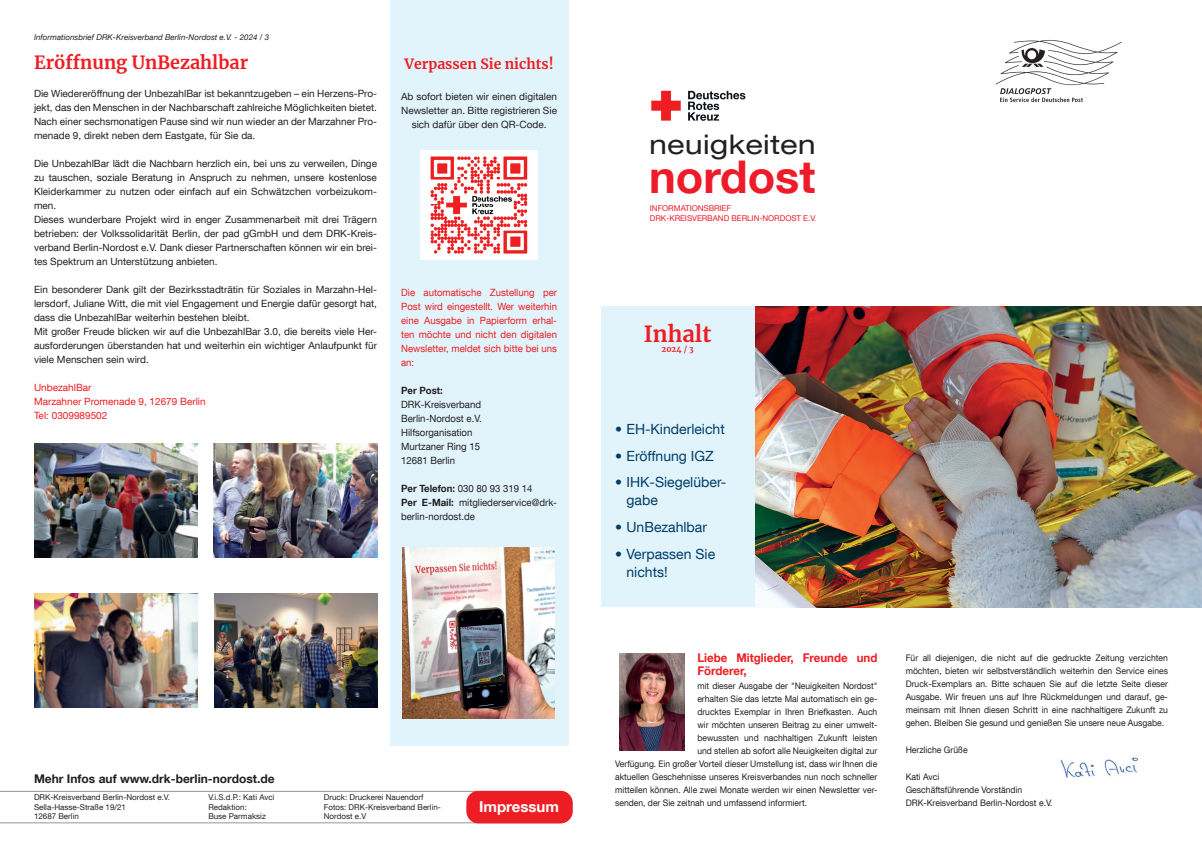
<style>
.page{position:relative;width:1202px;height:854px;background:#fff}
.page>*{position:absolute;margin:0;border:0;box-sizing:border-box;transform-origin:0 0}
.t1{font:700 45.1px "Helvetica Neue LT Com";color:#ee1c28}
.t2{font:27px "Helvetica Neue LT Com";color:#231f20;scale:1.2 1}
.t3{font:700 22px "Merriweather";color:#ee1d23}
.t4{font:700 18px "Merriweather";color:#ee1d23}
.t5{font:700 15px "Helvetica Neue LT Com";color:#fff}
.t6{font:14px/18px "Helvetica Neue LT Com";color:#003d68}
.t7{font:700 14px "Merriweather";color:#ee1d23}
.t8{font:700 12px "Helvetica Neue LT Com";color:#231f20}
.t9{font:700 12px/13px "Helvetica Neue LT Com";color:#ee1d23;scale:.96 1}
.t10{font:10px/14px "Helvetica Neue LT Com";color:#231f20}
.t11{font:10px/14px "Helvetica Neue LT Com";color:#ee1d23;text-align:justify;scale:.96 1}
.t12{font:10px/14px "Helvetica Neue LT Com";color:#231f20;scale:.96 1}
.t13{font:10px/14px "Helvetica Neue LT Com";color:#ee1d23}
.t14{font:700 10px "Helvetica Neue LT Com";color:#231f20;scale:.96 1}
.t15{font:9px/13px "Helvetica Neue LT Com";color:#231f20;text-align:justify;scale:.95 1}
.t16{font:9px/13px "Helvetica Neue LT Com";color:#231f20;scale:.96 1}
.t17{font:8px/9.5px "Helvetica Neue LT Com";color:#231f20}
.t18{font:italic 8px "Helvetica Neue LT Com";color:#231f20}
.t19{font:8px/10px "Helvetica Neue LT Com";letter-spacing:-.005em;color:#ee1c28}
.t20{font:700 8px "Merriweather";color:#ee1d23}
.s1{font-weight:700}
.s2{color:#939598}
</style>
<div class="page">
<img style="left:995px;top:40px;width:127px;height:63px">
<svg style="left:0;top:790px;width:573px;height:33px"></svg>
<div style="left:466px;top:790px;width:107px;height:33px;background:#ee1d23;border-radius:12px"></div>
<div style="left:390px;top:0;width:178px;height:745px;background:#e1f4fc"></div>
<img style="left:754px;top:306px;width:448px;height:301px">
<div style="left:601px;top:306px;width:153px;height:301px;background:#e1f4fc"></div>
<img style="left:213px;top:443px;width:164px;height:114px">
<img style="left:34px;top:443px;width:164px;height:114px">
<img style="left:620px;top:653px;width:64px;height:97px">
<img style="left:34px;top:593px;width:164px;height:113px">
<img style="left:214px;top:593px;width:164px;height:113px">
<img style="left:420px;top:150px;width:117px;height:109px">
<img style="left:403px;top:547px;width:152px;height:171px">
<img style="left:1061px;top:757px;width:78px;height:21px">
<img style="left:651px;top:90px;width:95px;height:31px">
<p class="t18" style="left:34px;top:32px;width:237px">Informationsbrief DRK-Kreisverband Berlin-Nordost e.V. - 2024 / 3</p>
<h3 class="t4" style="left:34px;top:50px;width:216px">Eröffnung UnBezahlbar</h3>
<p class="t10" style="left:34px;top:86px;width:345px;text-align:justify">Die Wiedereröffnung der UnbezahlBar ist bekanntzugeben – ein Herzens-Pro&shy;jekt, das den Menschen in der Nachbarschaft zahlreiche Möglichkeiten bietet.<br>Nach einer sechsmonatigen Pause sind wir nun wieder an der Marzahner Pro&shy;menade 9, direkt neben dem Eastgate, für Sie da.</p>
<p class="t10" style="left:34px;top:156px;width:345px">Die UnbezahlBar lädt die Nachbarn herzlich ein, bei uns zu verweilen, Dinge zu tauschen, soziale Beratung in Anspruch zu nehmen, unsere kostenlose Kleiderkammer zu nutzen oder einfach auf ein Schwätzchen vorbeizukom&shy;men.<br>Dieses wunderbare Projekt wird in enger Zusammenarbeit mit drei Trägern betrieben: der Volkssolidarität Berlin, der pad gGmbH und dem DRK-Kreis&shy;verband Berlin-Nordost e.V. Dank dieser Partnerschaften können wir ein brei&shy;tes Spektrum an Unterstützung anbieten.</p>
<p class="t10" style="left:34px;top:282px;width:345px">Ein besonderer Dank gilt der Bezirksstadträtin für Soziales in Marzahn-Hel&shy;lersdorf, Juliane Witt, die mit viel Engagement und Energie dafür gesorgt hat, dass die UnbezahlBar weiterhin bestehen bleibt.<br>Mit großer Freude blicken wir auf die UnbezahlBar 3.0, die bereits viele Her&shy;ausforderungen überstanden hat und weiterhin ein wichtiger Anlaufpunkt für viele Menschen sein wird.</p>
<p class="t13" style="left:34px;top:380px;width:173px">UnbezahlBar<br>Marzahner Promenade 9, 12679 Berlin<br>Tel: 0309989502</p>
<h3 class="t7" style="left:405px;top:54px;width:151px">Verpassen Sie nichts!</h3>
<p class="t10" style="left:401px;top:89px;width:157px;text-align:center">Ab sofort bieten wir einen digitalen<br>Newsletter an. Bitte registrieren Sie sich dafür über den QR-Code.</p>
<p class="t11" style="left:401px;top:285px;width:164px">Die automatische Zustellung per Post wird eingestellt. Wer weiterhin eine Ausgabe in Papierform erhal&shy;ten möchte und nicht den digitalen Newsletter, meldet sich bitte bei uns an:</p>
<p class="t14" style="left:401px;top:384px;width:45px">Per Post:</p>
<p class="t12" style="left:401px;top:397px;width:85px">DRK-Kreisverband<br>Berlin-Nordost e.V.<br>Hilfsorganisation<br>Murtzaner Ring 15<br>12681 Berlin</p>
<p class="t12" style="left:401px;top:481px;width:164px"><span class="s1">Per Telefon:</span> 030 80 93 319 14<br><span class="s1">Per E-Mail:</span> mitgliederservice@drk&shy;berlin-nordost.de</p>
<p class="t8" style="left:34px;top:771px;width:242px">Mehr Infos auf www.drk-berlin-nordost.de</p>
<p class="t17" style="left:208px;top:792px;width:68px">V.i.S.d.P.: Kati Avci<br>Redaktion:<br>Buse Parmaksiz</p>
<p class="t17" style="left:324px;top:792px;width:119px">Druck: Druckerei Nauendorf<br>Fotos: DRK-Kreisverband Berlin-<br>Nordost e.V</p>
<p class="t17" style="left:34px;top:792px;width:138px">DRK-Kreisverband Berlin-Nordost e.V.<br>Sella-Hasse-Straße 19/21<br>12687 Berlin</p>
<h3 class="t5" style="left:479px;top:797px;width:81px">Impressum</h3>
<h2 class="t2" style="left:649px;top:128px;width:140px">neuigkeiten</h2>
<h1 class="t1" style="left:649px;top:148px;width:168px">nordost</h1>
<p class="t19" style="left:650px;top:202px;width:168px">INFORMATIONSBRIEF<br>DRK-KREISVERBAND BERLIN-NORDOST E.V<span class="s2">.</span></p>
<h3 class="t3" style="left:644px;top:319px;width:69px">Inhalt</h3>
<p class="t20" style="left:661px;top:344px;width:33px">2024 / 3</p>
<h3 class="t6" style="left:615px;top:420px;width:111px">• EH-Kinderleicht</h3>
<h3 class="t6" style="left:615px;top:446px;width:100px">• Eröffnung IGZ</h3>
<h3 class="t6" style="left:626px;top:473px;width:101px;text-indent:-11px">• IHK-Siegelüber&shy;gabe</h3>
<h3 class="t6" style="left:615px;top:517px;width:93px">• UnBezahlbar</h3>
<h3 class="t6" style="left:626px;top:544px;width:90px;text-indent:-11px">• Verpassen Sie nichts!</h3>
<p class="t9" style="left:697px;top:650px;width:189px">Liebe Mitglieder, Freunde und<br>Förderer,</p>
<p class="t15" style="left:697px;top:678px;width:191px">mit dieser Ausgabe der "Neuigkeiten Nordost"</p>
<p class="t15" style="left:697px;top:691px;width:191px">erhalten Sie das letzte Mal automatisch ein ge-</p>
<p class="t15" style="left:697px;top:704px;width:191px">drucktes Exemplar in Ihren Briefkasten. Auch</p>
<p class="t15" style="left:697px;top:717px;width:191px">wir möchten unseren Beitrag zu einer umwelt-</p>
<p class="t15" style="left:697px;top:730px;width:191px">bewussten und nachhaltigen Zukunft leisten</p>
<p class="t15" style="left:697px;top:743px;width:191px">und stellen ab sofort alle Neuigkeiten digital zur</p>
<p class="t15" style="left:615px;top:756px;width:277px">Verfügung. Ein großer Vorteil dieser Umstellung ist, dass wir Ihnen die</p>
<p class="t15" style="left:615px;top:769px;width:278px">aktuellen Geschehnisse unseres Kreisverbandes nun noch schneller</p>
<p class="t15" style="left:615px;top:782px;width:278px">mitteilen können. Alle zwei Monate werden wir einen Newsletter ver-</p>
<p class="t15" style="left:615px;top:795px;width:204px">senden, der Sie zeitnah und umfassend informiert.</p>
<p class="t15" style="left:906px;top:650px;width:278px">Für all diejenigen, die nicht auf die gedruckte Zeitung verzichten möchten, bieten wir selbstverständlich weiterhin den Service eines Druck-Exemplars an. Bitte schauen Sie auf die letzte Seite dieser Ausgabe. Wir freuen uns auf Ihre Rückmeldungen und darauf, ge&shy;meinsam mit Ihnen diesen Schritt in eine nachhaltigere Zukunft zu gehen. Bleiben Sie gesund und genießen Sie unsere neue Ausgabe.</p>
<p class="t16" style="left:906px;top:742px;width:66px">Herzliche Grüße</p>
<p class="t16" style="left:906px;top:769px;width:155px">Kati Avci<br>Geschäftsführende Vorständin<br>DRK-Kreisverband Berlin-Nordost e.V.</p>
</div>
